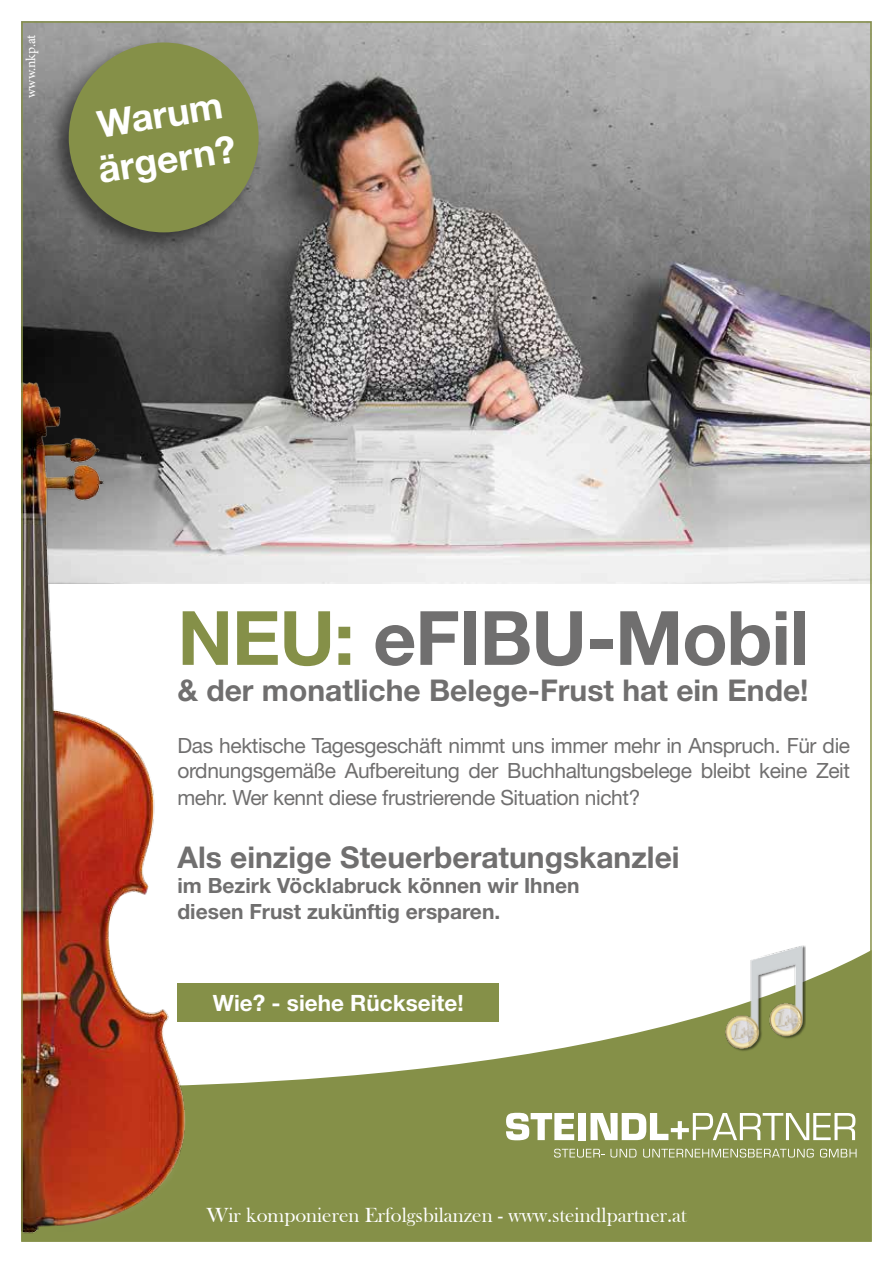
<style>
.page{position:relative;width:893px;height:1263px;background:#fff}
.page>*{position:absolute;margin:0;border:0;box-sizing:border-box;transform-origin:0 0}
.t1{font:700 75px "Helvetica Neue LT Std";letter-spacing:-.015em;color:#706f6f}
.t2{font:700 37.5px/45px "Helvetica Neue LT Std";color:#fff}
.t3{font:700 30px "Helvetica Neue LT Std";color:#706f6f}
.t4{font:700 22.5px "Helvetica Neue LT Std";color:#fff}
.t5{font:21px/26.1px "Helvetica Neue LT Std";letter-spacing:-.02em;color:#706f6f;text-align:justify}
.t6{font:700 21px/25.2px "Helvetica Neue LT Std";color:#706f6f}
.t7{font:21px "Bask Old Face";color:#fff}
.t8{font:13.5px "Minion Pro";color:#fff}
.s1{color:#859048}
</style>
<div class="page">
<img style="left:24px;top:24px;width:845px;height:559px">
<svg style="left:199px;top:951px;width:670px;height:288px;fill:#859048"></svg>
<img style="left:24px;top:354px;width:175px;height:885px">
<svg style="left:506px;top:1113px;width:68px;height:27px"></svg>
<div style="left:579px;top:1113px;width:7px;height:27px;background:#fff"></div>
<svg style="left:590px;top:1113px;width:265px;height:27px"></svg>
<svg style="left:554px;top:1149px;width:50px;height:8px"></svg>
<svg style="left:610px;top:1149px;width:26px;height:8px"></svg>
<svg style="left:643px;top:1149px;width:171px;height:8px"></svg>
<svg style="left:820px;top:1149px;width:36px;height:8px"></svg>
<img style="left:723px;top:945px;width:89px;height:107px">
<div style="left:46px;top:37px;width:218px;height:218px;background:#000;opacity:.5"></div>
<div style="left:69px;top:43px;width:190px;height:189px;background:#859048;border-radius:50%"></div>
<p class="t8" style="left:22px;top:98px;width:65px;rotate:-90deg">www.nkp.at</p>
<h2 class="t2" style="left:88px;top:102px;width:140px;rotate:-9deg">Warum ärgern?</h2>
<h1 class="t1" style="left:177px;top:592px;width:633px"><span class="s1">NEU:</span> eFIBU-Mobil</h1>
<h3 class="t3" style="left:177px;top:672px;width:633px">&amp; der monatliche Belege-Frust hat ein Ende!</h3>
<p class="t5" style="left:177px;top:732px;width:674px">Das hektische Tagesgeschäft nimmt uns immer mehr in Anspruch. Für die ordnungsgemäße Aufbereitung der Buchhaltungsbelege bleibt keine Zeit mehr. Wer kennt diese frustrierende Situation nicht?</p>
<h3 class="t3" style="left:177px;top:839px;width:504px">Als einzige Steuerberatungskanzlei</h3>
<p class="t6" style="left:177px;top:873px;width:404px">im Bezirk Vöcklabruck können wir Ihnen diesen Frust zukünftig ersparen.</p>
<p class="t4" style="left:213px;top:989px;width:252px">Wie? - siehe Rückseite!</p>
<p class="t7" style="left:206px;top:1203px;width:482px">Wir komponieren Erfolgsbilanzen - www.steindlpartner.at</p>
</div>
